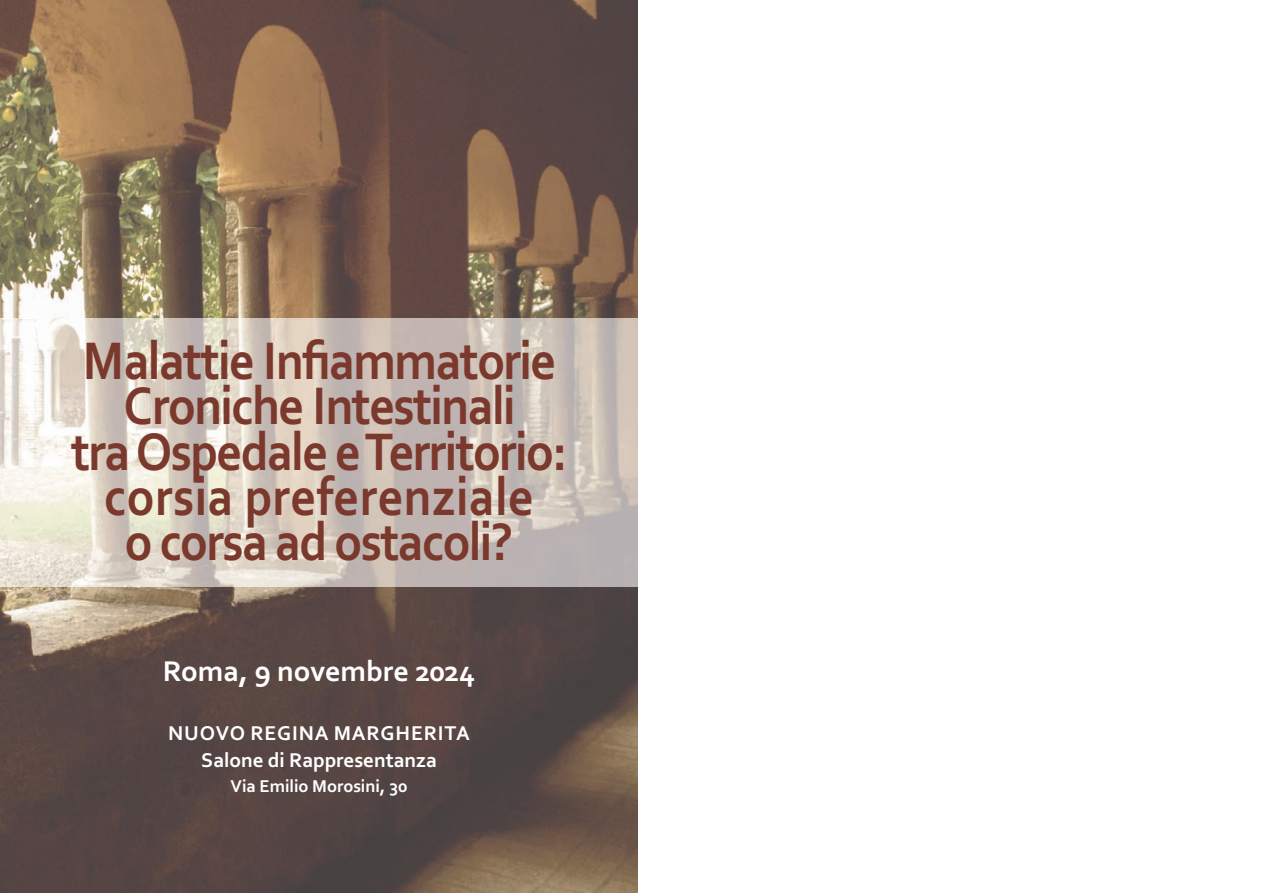
<style>
.page{position:relative;width:1276px;height:893px;background:#fff}
.page>*{position:absolute;margin:0;border:0;box-sizing:border-box;transform-origin:0 0}
.t1{font:700 55.5px/45px "Corbel";letter-spacing:-.03em;color:#7b392d;text-align:center;scale:.9 1}
.t2{font:700 30px "Corbel";color:#fff}
.t3{font:700 21px/26.7px "Corbel";color:#fff;text-align:center}
.t4{font:700 18px "Corbel";color:#fff}
</style>
<div class="page">
<img style="left:0;top:0;width:638px;height:893px">
<svg style="left:0;top:319px;width:638px;height:268px"></svg>
<p class="t1" style="left:71px;top:338px;width:552px">Malattie Infiammatorie<br>Croniche Intestinali<br>tra Ospedale e Territorio: corsia preferenziale<br>o corsa ad ostacoli?</p>
<p class="t2" style="left:163px;top:653px;width:314px">Roma, 9 novembre 2024</p>
<p class="t3" style="left:168px;top:720px;width:303px">NUOVO REGINA MARGHERITA<br>Salone di Rappresentanza</p>
<p class="t4" style="left:231px;top:775px;width:178px">Via Emilio Morosini, 30</p>
</div>
